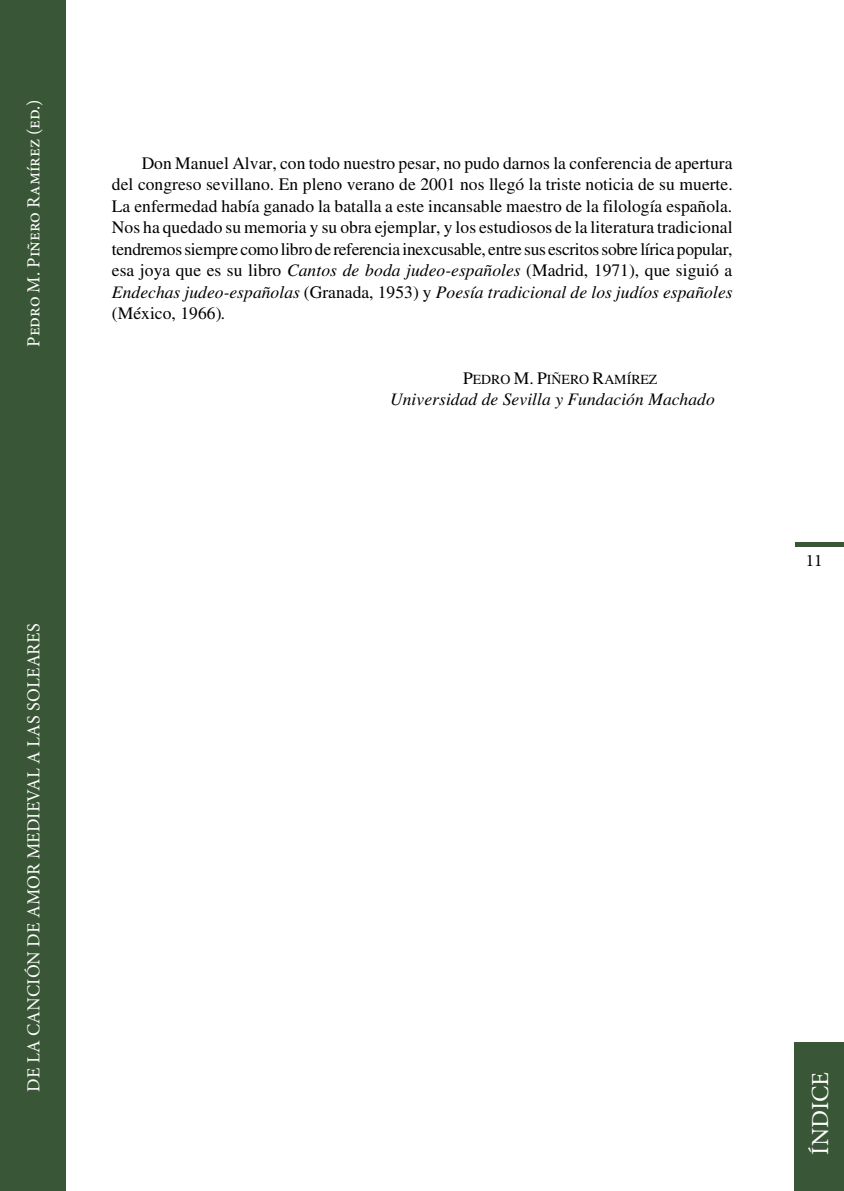
<style>
.page{position:relative;width:844px;height:1191px;background:#fff}
.page>*{position:absolute;margin:0;border:0;box-sizing:border-box;transform-origin:0 0}
.t1{font:24.5px "Minion Pro";color:#fff}
.t2{font:18.38px "Minion Pro";color:#fff}
.t3{font:17.5px/21.5px "Times";letter-spacing:.005em;color:#000;text-align:justify}
.t4{font:italic 17.5px "Times";letter-spacing:.005em;color:#000}
.t5{font:17.5px "Minion Pro";color:#000}
.t6{font:13.83px "Times";letter-spacing:-.005em;color:#000}
.s1{font-style:italic}
.s2{font-size:17.5px}
</style>
<div class="page">
<div style="left:0;top:0;width:66px;height:1191px;background:#395736"></div>
<div style="left:794px;top:1042px;width:49px;height:149px;background:#395736"></div>
<hr style="left:795px;top:543px;width:48px;height:4px;background:#395736">
<p class="t2" style="left:21px;top:347px;width:249px;rotate:-90deg">Pedro M. Piñero Ramírez (ed.)</p>
<p class="t3" style="left:112px;top:152px;width:622px;text-indent:30px">Don Manuel Alvar, con todo nuestro pesar, no pudo darnos la conferencia de apertura del congreso sevillano. En pleno verano de 2001 nos llegó la triste noticia de su muerte.<br>La enfermedad había ganado la batalla a este incansable maestro de la filología española.<br>Nos ha quedado su memoria y su obra ejemplar, y los estudiosos de la literatura tradicional tendremos siempre comolibro de referenciainexcusable, entre sus escritos sobrelírica popular, esa joya que es su libro <span class="s1">Cantos de boda judeo-españoles</span> (Madrid, 1971), que siguió a <span class="s1">Endechas judeo-españolas</span> (Granada, 1953) y <span class="s1">Poesía tradicional de los judíos españoles </span>(México, 1966)<span class="s1">.</span></p>
<p class="t6" style="left:463px;top:371px;width:196px"><span class="s2">P</span>EDRO <span class="s2">M. P</span>IÑERO <span class="s2">R</span>AMÍREZ</p>
<p class="t4" style="left:390px;top:390px;width:326px">Universidad de Sevilla y Fundación Machado</p>
<p class="t2" style="left:21px;top:1091px;width:469px;rotate:-90deg">DE LA CANCIÓN DE AMOR MEDIEVAL A LAS SOLEARES</p>
<p class="t5" style="left:805px;top:548px;width:18px">11</p>
<h1 class="t1" style="left:803px;top:1154px;width:84px;rotate:-90deg">ÍNDICE</h1>
</div>
